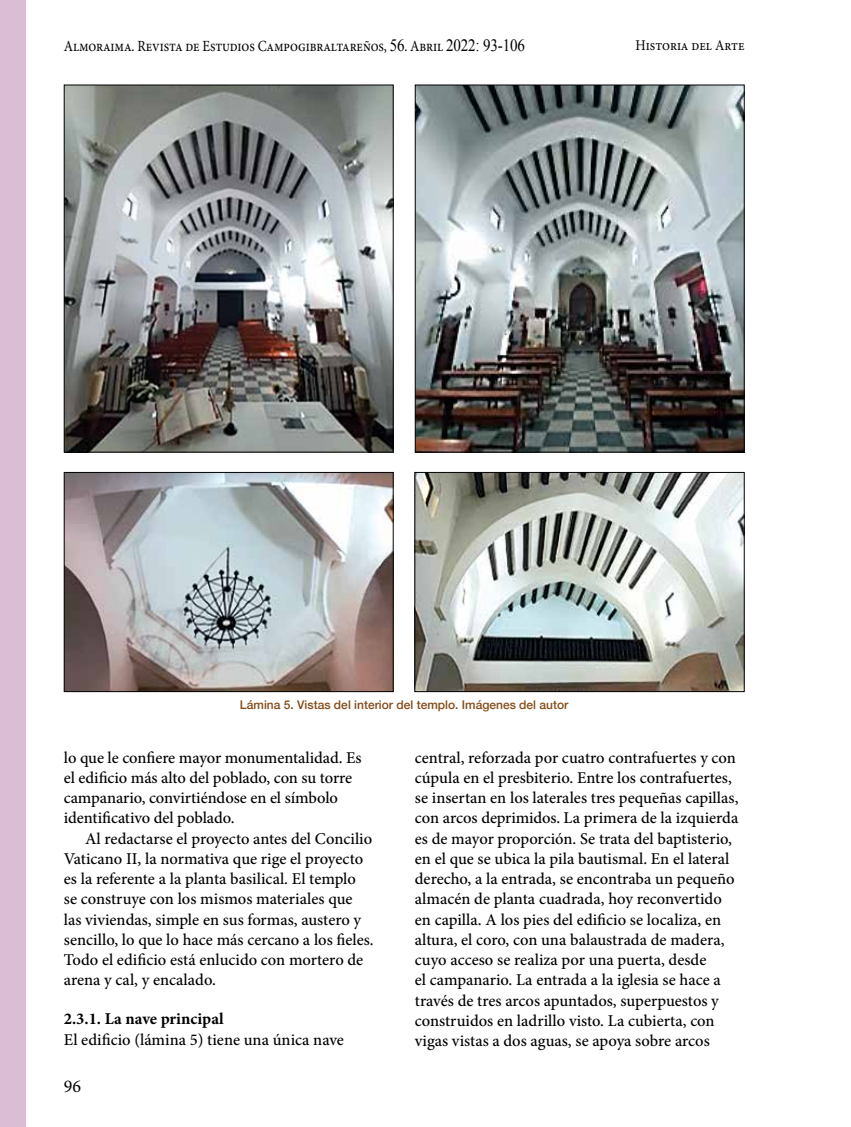
<style>
.page{position:relative;width:851px;height:1127px;background:#fff}
.page>*{position:absolute;margin:0;border:0;box-sizing:border-box;transform-origin:0 0}
.t1{font:18px "Minion Pro";color:#000}
.t2{font:500 16.5px/20.2px "Minion Pro";color:#000}
.t3{font:700 16.5px "Minion Pro";color:#000}
.t4{font:15.6px "Minion Pro";letter-spacing:-.01em;color:#000;scale:.87 1}
.t5{font:14.85px "Minion Pro";letter-spacing:-.005em;color:#000;scale:.91 1}
.t6{font:500 12px "Helvetica Neue";color:#844b18}
.s1{font-family:"Times New Roman";font-size:17.25px}
</style>
<div class="page">
<div style="left:0;top:0;width:26px;height:1127px;background:#dcbdd6"></div>
<img style="left:66px;top:474px;width:325px;height:216px">
<div style="left:64px;top:472px;width:329px;height:220px;border:1px solid #020203"></div>
<img style="left:416px;top:474px;width:326px;height:216px">
<div style="left:414px;top:472px;width:330px;height:220px;border:1px solid #020203"></div>
<img style="left:66px;top:87px;width:325px;height:363px">
<div style="left:64px;top:85px;width:329px;height:367px;border:1px solid #020203"></div>
<img style="left:417px;top:87px;width:325px;height:363px">
<div style="left:415px;top:85px;width:329px;height:367px;border:1px solid #020203"></div>
<p class="t4" style="left:64px;top:35px;width:531px">Almoraima. Revista de Estudios Campogibraltareños, <span class="s1">56</span>. Abril <span class="s1">2022: 93-106</span></p>
<p class="t5" style="left:635px;top:36px;width:121px">Historia del Arte</p>
<p class="t6" style="left:240px;top:695px;width:330px">Lámina 5. Vistas del interior del templo. Imágenes del autor</p>
<p class="t2" style="left:64px;top:747px;width:299px">lo que le confiere mayor monumentalidad. Es el edificio más alto del poblado, con su torre campanario, convirtiéndose en el símbolo identificativo del poblado.</p>
<p class="t2" style="left:64px;top:828px;width:311px;text-indent:21px">Al redactarse el proyecto antes del Concilio Vaticano II, la normativa que rige el proyecto es la referente a la planta basilical. El templo<br>se construye con los mismos materiales que las viviendas, simple en sus formas, austero y sencillo, lo que lo hace más cercano a los fieles.<br>Todo el edificio está enlucido con mortero de arena y cal, y encalado.</p>
<p class="t3" style="left:64px;top:1007px;width:161px">2.3.1. La nave principal</p>
<p class="t2" style="left:64px;top:1029px;width:281px">El edificio (lámina 5) tiene una única nave</p>
<p class="t2" style="left:415px;top:747px;width:325px">central, reforzada por cuatro contrafuertes y con cúpula en el presbiterio. Entre los contrafuertes, se insertan en los laterales tres pequeñas capillas, con arcos deprimidos. La primera de la izquierda es de mayor proporción. Se trata del baptisterio, en el que se ubica la pila bautismal. En el lateral derecho, a la entrada, se encontraba un pequeño almacén de planta cuadrada, hoy reconvertido en capilla. A los pies del edificio se localiza, en altura, el coro, con una balaustrada de madera, cuyo acceso se realiza por una puerta, desde<br>el campanario. La entrada a la iglesia se hace a través de tres arcos apuntados, superpuestos y construidos en ladrillo visto. La cubierta, con vigas vistas a dos aguas, se apoya sobre arcos</p>
<p class="t1" style="left:64px;top:1074px;width:19px">96</p>
</div>
